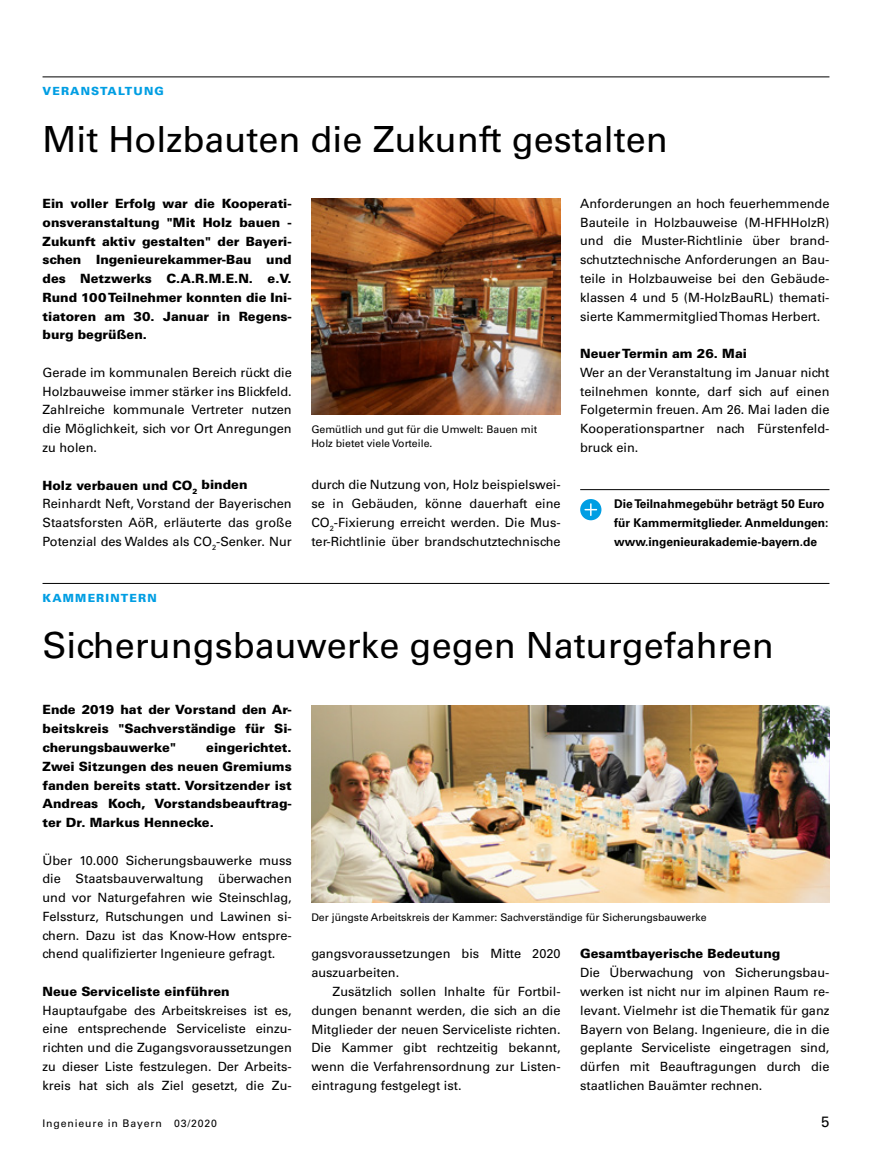
<style>
.page{position:relative;width:872px;height:1170px;background:#fff}
.page>*{position:absolute;margin:0;border:0;box-sizing:border-box;transform-origin:0 0}
.t1{font:36px "Univers LT Std";color:#000}
.t2{font:15px "Univers LT Std";color:#000}
.t3{font:12.75px/18.8px "Univers LT Std";color:#000;text-align:justify}
.t4{font:900 12.75px/18.8px "Univers LT Std";color:#000;text-align:justify}
.t5{font:700 12px/18.8px "Univers LT Std";color:#000}
.t6{font:900 11.25px "Univers LT Std";letter-spacing:.1em;color:#009ee3}
.t7{font:10.5px/14.2px "Univers LT Std";color:#000}
.t8{font:10.5px "Univers LT Std";letter-spacing:.08em;color:#000}
.s1{font-weight:900}
</style>
<div class="page">
<hr style="left:43px;top:76px;width:786px;height:1px;background:#000">
<hr style="left:43px;top:583px;width:786px;height:1px;background:#000">
<hr style="left:580px;top:489px;width:249px;height:1px;background:#000">
<img style="left:311px;top:199px;width:249px;height:215px">
<img style="left:311px;top:705px;width:518px;height:197px">
<svg style="left:580px;top:499px;width:21px;height:21px"></svg>
<p class="t6" style="left:43px;top:84px;width:123px">VERANSTALTUNG</p>
<h1 class="t1" style="left:43px;top:117px;width:627px">Mit Holzbauten die Zukunft gestalten</h1>
<p class="t4" style="left:43px;top:194px;width:251px">Ein voller Erfolg war die Kooperati&shy;onsveranstaltung "Mit Holz bauen - Zukunft aktiv gestalten" der Bayeri&shy;schen Ingenieurekammer-Bau und des Netzwerks C.A.R.M.E.N. e.V.<br>Rund 100 Teilnehmer konnten die Ini&shy;tiatoren am 30. Januar in Regens&shy;burg begrüßen.</p>
<p class="t3" style="left:43px;top:363px;width:251px">Gerade im kommunalen Bereich rückt die Holzbauweise immer stärker ins Blickfeld.<br>Zahlreiche kommunale Vertreter nutzen die Möglichkeit, sich vor Ort Anregungen zu holen.</p>
<p class="t3" style="left:43px;top:475px;width:251px;text-align:left"><span class="s1">Holz verbauen und CO</span><sub>2</sub> <span class="s1">binden </span>Reinhardt Neft, Vorstand der Bayerischen Staatsforsten AöR, erläuterte das große Potenzial des Waldes als CO<sub>2</sub>-Senker. Nur</p>
<p class="t3" style="left:311px;top:475px;width:251px">durch die Nutzung von, Holz beispielswei&shy;se in Gebäuden, könne dauerhaft eine CO<sub>2</sub>-Fixierung erreicht werden. Die Mus&shy;ter-Richtlinie über brandschutztechnische</p>
<p class="t7" style="left:311px;top:422px;width:227px">Gemütlich und gut für die Umwelt: Bauen mit<br>Holz bietet viele Vorteile.</p>
<p class="t6" style="left:43px;top:590px;width:116px">KAMMERINTERN</p>
<p class="t3" style="left:580px;top:194px;width:251px">Anforderungen an hoch feuerhemmende Bauteile in Holzbauweise (M-HFHHolzR) und die Muster-Richtlinie über brand&shy;schutztechnische Anforderungen an Bau&shy;teile in Holzbauweise bei den Gebäude&shy;klassen 4 und 5 (M-HolzBauRL) themati&shy;sierte Kammermitglied Thomas Herbert.</p>
<p class="t4" style="left:580px;top:344px;width:168px">Neuer Termin am 26. Mai</p>
<p class="t3" style="left:580px;top:363px;width:251px">Wer an der Veranstaltung im Januar nicht teilnehmen konnte, darf sich auf einen Folgetermin freuen. Am 26. Mai laden die Kooperationspartner nach Fürstenfeld&shy;bruck ein.</p>
<p class="t5" style="left:614px;top:494px;width:216px">Die Teilnahmegebühr beträgt 50 Euro für Kammermitglieder. Anmeldungen: www.ingenieurakademie-bayern.de</p>
<h1 class="t1" style="left:43px;top:624px;width:733px">Sicherungsbauwerke gegen Naturgefahren</h1>
<p class="t4" style="left:43px;top:700px;width:251px">Ende 2019 hat der Vorstand den Ar&shy;beitskreis "Sachverständige für Si&shy;cherungsbauwerke"</p>
<p class="t4" style="left:43px;top:737px;width:251px;text-indent:164px">eingerichtet.<br>Zwei Sitzungen des neuen Gremiums fanden bereits statt. Vorsitzender ist Andreas Koch, Vorstandsbeauftrag&shy;ter Dr. Markus Hennecke.</p>
<p class="t3" style="left:43px;top:850px;width:251px">Über 10.000 Sicherungsbauwerke muss die Staatsbauverwaltung überwachen und vor Naturgefahren wie Steinschlag, Felssturz, Rutschungen und Lawinen si&shy;chern. Dazu ist das Know-How entspre&shy;chend qualifizierter Ingenieure gefragt.</p>
<p class="t4" style="left:43px;top:981px;width:189px">Neue Serviceliste einführen</p>
<p class="t3" style="left:43px;top:1000px;width:251px">Hauptaufgabe des Arbeitskreises ist es, eine entsprechende Serviceliste einzu&shy;richten und die Zugangsvoraussetzungen zu dieser Liste festzulegen. Der Arbeits&shy;kreis hat sich als Ziel gesetzt, die Zu-</p>
<p class="t7" style="left:311px;top:910px;width:397px">Der jüngste Arbeitskreis der Kammer: Sachverständige für Sicherungsbauwerke</p>
<p class="t4" style="left:580px;top:944px;width:202px">Gesamtbayerische Bedeutung</p>
<p class="t3" style="left:580px;top:963px;width:251px">Die Überwachung von Sicherungsbau&shy;werken ist nicht nur im alpinen Raum re&shy;levant. Vielmehr ist die Thematik für ganz Bayern von Belang. Ingenieure, die in die geplante Serviceliste eingetragen sind, dürfen mit Beauftragungen durch die staatlichen Bauämter rechnen.</p>
<p class="t3" style="left:311px;top:944px;width:251px">gangsvoraussetzungen bis Mitte 2020 auszuarbeiten.</p>
<p class="t3" style="left:311px;top:982px;width:251px;text-indent:21px">Zusätzlich sollen Inhalte für Fortbil&shy;dungen benannt werden, die sich an die Mitglieder der neuen Serviceliste richten.<br>Die Kammer gibt rechtzeitig bekannt, wenn die Verfahrensordnung zur Listen&shy;eintragung festgelegt ist.</p>
<p class="t8" style="left:43px;top:1117px;width:176px">Ingenieure in Bayern 03/2020</p>
<p class="t2" style="left:821px;top:1112px;width:10px">5</p>
</div>
